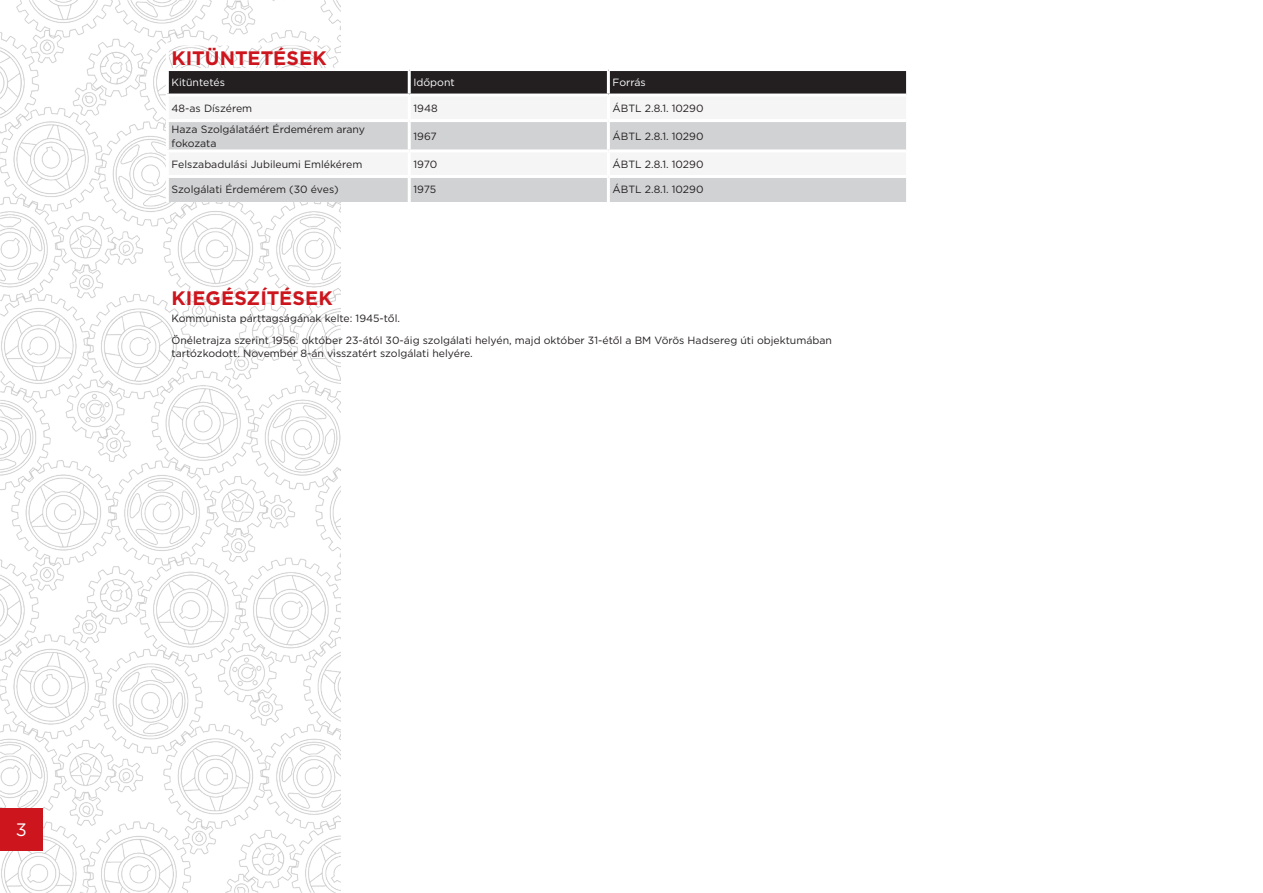
<style>
.page{position:relative;width:1263px;height:893px;background:#fff}
.page>*{position:absolute;margin:0;border:0;box-sizing:border-box;transform-origin:0 0}
.t1{font:700 19.5px "Gotham";letter-spacing:.005em;color:#cd151d}
.t2{font:18px "Gotham";color:#fff}
.t3{font:10.5px/13.5px "Gotham";color:#231f20}
.t4{font:10.5px "Gotham";color:#fff}
</style>
<div class="page">
<img style="left:0;top:0;width:340px;height:893px">
<div style="left:0;top:808px;width:43px;height:42px;background:#cd151d"></div>
<div style="left:169px;top:71px;width:737px;height:23px;background:#231f20"></div>
<div style="left:169px;top:97px;width:171px;height:22px;background:#f5f5f6"></div>
<svg style="left:169px;top:122px;width:737px;height:80px;fill:#d1d2d4"></svg>
<hr style="left:166px;top:43px;width:243px;height:3px;background:#fff">
<hr style="left:166px;top:46px;width:3px;height:22px;background:#fff">
<hr style="left:166px;top:97px;width:3px;height:22px;background:#fff">
<hr style="left:166px;top:119px;width:243px;height:3px;background:#fff">
<hr style="left:166px;top:122px;width:3px;height:27px;background:#fff">
<hr style="left:408px;top:122px;width:3px;height:27px;background:#fff">
<hr style="left:607px;top:122px;width:3px;height:27px;background:#fff">
<hr style="left:166px;top:149px;width:243px;height:3px;background:#fff">
<hr style="left:166px;top:152px;width:3px;height:23px;background:#fff">
<hr style="left:409px;top:149px;width:199px;height:3px;background:#fff">
<hr style="left:408px;top:152px;width:3px;height:23px;background:#fff">
<hr style="left:608px;top:149px;width:298px;height:3px;background:#fff">
<hr style="left:607px;top:152px;width:3px;height:23px;background:#fff">
<hr style="left:166px;top:175px;width:243px;height:3px;background:#fff">
<hr style="left:166px;top:178px;width:3px;height:24px;background:#fff">
<hr style="left:409px;top:175px;width:199px;height:3px;background:#fff">
<hr style="left:408px;top:178px;width:3px;height:24px;background:#fff">
<hr style="left:608px;top:175px;width:298px;height:3px;background:#fff">
<hr style="left:607px;top:178px;width:3px;height:24px;background:#fff">
<hr style="left:166px;top:68px;width:243px;height:3px;background:#fff">
<hr style="left:166px;top:71px;width:3px;height:23px;background:#fff">
<hr style="left:166px;top:94px;width:243px;height:3px;background:#fff">
<hr style="left:408px;top:71px;width:3px;height:23px;background:#fff">
<hr style="left:607px;top:71px;width:3px;height:23px;background:#fff">
<h1 class="t1" style="left:172px;top:45px;width:157px">KITÜNTETÉSEK</h1>
<p class="t4" style="left:172px;top:76px;width:55px">Kitüntetés</p>
<p class="t4" style="left:413px;top:76px;width:43px">Időpont</p>
<p class="t4" style="left:613px;top:76px;width:35px">Forrás</p>
<p class="t3" style="left:172px;top:101px;width:82px">48-as Díszérem</p>
<p class="t3" style="left:413px;top:101px;width:26px">1948</p>
<p class="t3" style="left:613px;top:101px;width:92px">ÁBTL 2.8.1. 10290</p>
<p class="t3" style="left:172px;top:123px;width:195px">Haza Szolgálatáért Érdemérem arany fokozata</p>
<p class="t3" style="left:413px;top:129px;width:25px">1967</p>
<p class="t3" style="left:613px;top:129px;width:92px">ÁBTL 2.8.1. 10290</p>
<p class="t3" style="left:172px;top:157px;width:192px">Felszabadulási Jubileumi Emlékérem</p>
<p class="t3" style="left:413px;top:157px;width:25px">1970</p>
<p class="t3" style="left:613px;top:157px;width:92px">ÁBTL 2.8.1. 10290</p>
<p class="t3" style="left:172px;top:183px;width:168px">Szolgálati Érdemérem (30 éves)</p>
<p class="t3" style="left:413px;top:183px;width:24px">1975</p>
<p class="t3" style="left:613px;top:183px;width:92px">ÁBTL 2.8.1. 10290</p>
<h1 class="t1" style="left:172px;top:285px;width:163px">KIEGÉSZÍTÉSEK</h1>
<p class="t3" style="left:172px;top:307px;width:662px;line-height:22px">Kommunista párttagságának kelte: 1945-től.<br>Önéletrajza szerint 1956. október 23-ától 30-áig szolgálati helyén, majd október 31-étől a BM Vörös Hadsereg úti objektumában</p>
<p class="t3" style="left:172px;top:346px;width:303px">tartózkodott. November 8-án visszatért szolgálati helyére.</p>
<h2 class="t2" style="left:16px;top:818px;width:13px">3</h2>
</div>
